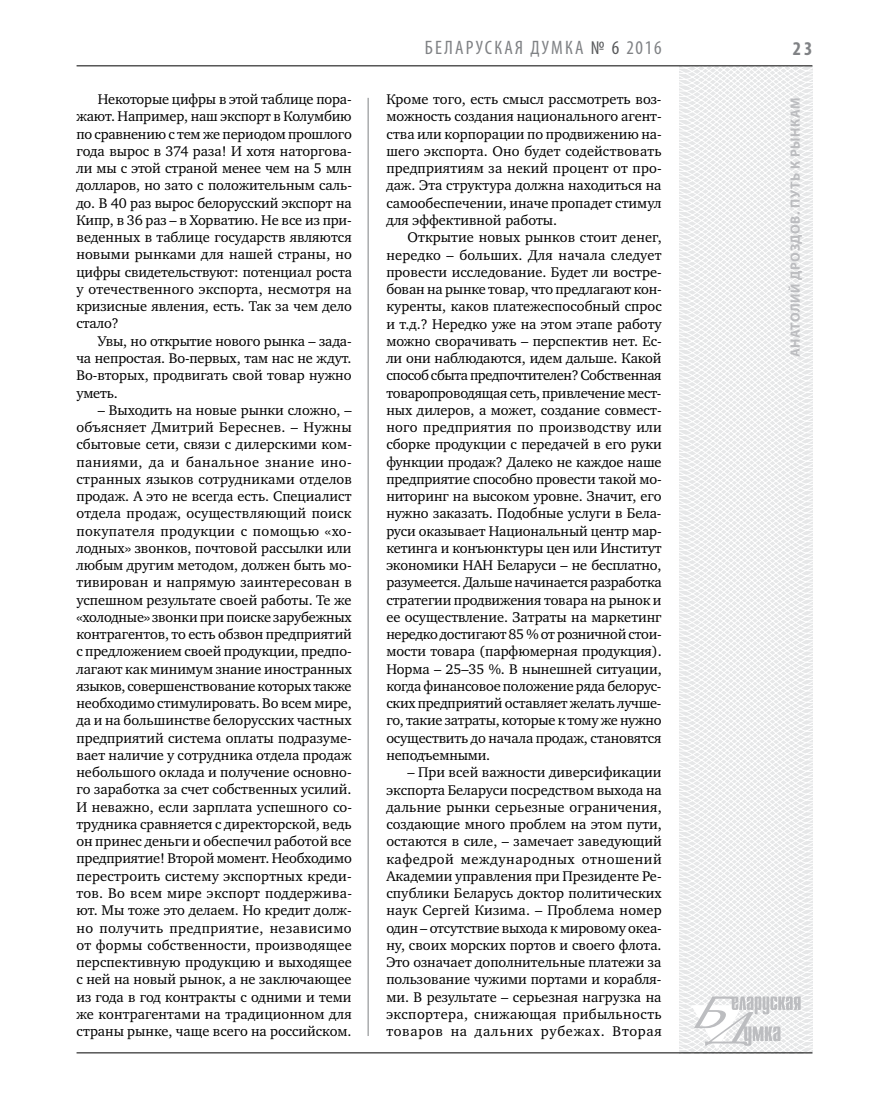
<style>
.page{position:relative;width:872px;height:1106px;background:#fff}
.page>*{position:absolute;margin:0;border:0;box-sizing:border-box;transform-origin:0 0}
.t1{font:condensed 19.5px "Myriad Pro";letter-spacing:.11em;color:#808285}
.t2{font:700 condensed 19.5px "Myriad Pro";color:#808285}
.t3{font:14.4px/17.2px "Charter C";color:#000;text-align:justify}
.t4{font:700 13.5px "Myriad Pro";letter-spacing:.04em;color:#bcbdc0}
.s1{color:#58595b}
</style>
<div class="page">
<hr style="left:368px;top:98px;width:1px;height:938px;background:#808285">
<svg style="left:621px;top:65px;width:192px;height:989px"></svg>
<svg style="left:691px;top:996px;width:109px;height:53px"></svg>
<hr style="left:77px;top:65px;width:735px;height:1px;background:#000">
<hr style="left:77px;top:1052px;width:735px;height:1px;background:#000">
<p class="t3" style="left:76px;top:91px;width:277px;text-indent:21px">Некоторые цифры в этой таблице пора&shy;жают. Например, наш экспорт в Колумбию по сравнению с тем же периодом прошлого года вырос в 374 раза! И хотя наторгова&shy;ли мы с этой страной менее чем на 5 млн долларов, но зато с положительным саль&shy;до. В 40 раз вырос белорусский экспорт на Кипр, в 36 раз – в Хорватию. Не все из при&shy;веденных в таблице государств являются новыми рынками для нашей страны, но цифры свидетельствуют: потенциал роста у отечественного экспорта, несмотря на кризисные явления, есть. Так за чем дело стало?</p>
<p class="t3" style="left:76px;top:332px;width:277px;text-indent:21px">Увы, но открытие нового рынка – зада&shy;ча непростая. Во-первых, там нас не ждут.<br>Во-вторых, продвигать свой товар нужно уметь.</p>
<p class="t3" style="left:76px;top:401px;width:277px;text-indent:21px">– Выходить на новые рынки сложно, – объясняет Дмитрий Береснев. – Нужны сбытовые сети, связи с дилерскими ком&shy;паниями, да и банальное знание ино&shy;странных языков сотрудниками отделов продаж. А это не всегда есть. Специалист отдела продаж, осуществляющий поиск покупателя продукции с помощью «хо&shy;лодных» звонков, почтовой рассылки или любым другим методом, должен быть мо&shy;тивирован и напрямую заинтересован в успешном результате своей работы. Те же «холодные» звонки при поиске зарубежных контрагентов, то есть обзвон предприятий с предложением своей продукции, предпо&shy;лагают как минимум знание иностранных языков, совершенствование которых также необходимо стимулировать. Во всем мире, да и на большинстве белорусских частных предприятий система оплаты подразуме&shy;вает наличие у сотрудника отдела продаж небольшого оклада и получение основно&shy;го заработка за счет собственных усилий.<br>И неважно, если зарплата успешного со&shy;трудника сравняется с директорской, ведь он принес деньги и обеспечил работой все предприятие! Второй момент. Необходимо перестроить систему экспортных креди&shy;тов. Во всем мире экспорт поддержива&shy;ют. Мы тоже это делаем. Но кредит долж&shy;но получить предприятие, независимо от формы собственности, производящее перспективную продукцию и выходящее с ней на новый рынок, а не заключающее из года в год контракты с одними и теми же контрагентами на традиционном для страны рынке, чаще всего на российском.</p>
<h1 class="t1" style="left:425px;top:36px;width:238px">БЕЛАРУСКАЯ ДУМКА <span class="s1">№ 6</span> 2016</h1>
<h1 class="t2" style="left:793px;top:37px;width:21px">23</h1>
<p class="t3" style="left:386px;top:91px;width:277px">Кроме того, есть смысл рассмотреть воз&shy;можность создания национального агент&shy;ства или корпорации по продвижению на&shy;шего экспорта. Оно будет содействовать предприятиям за некий процент от про&shy;даж. Эта структура должна находиться на самообеспечении, иначе пропадет стимул для эффективной работы.</p>
<p class="t3" style="left:386px;top:229px;width:277px;text-indent:21px">Открытие новых рынков стоит денег, нередко – больших. Для начала следует провести исследование. Будет ли востре&shy;бован на рынке товар, что предлагают кон&shy;куренты, каков платежеспособный спрос и т.д.? Нередко уже на этом этапе работу можно сворачивать – перспектив нет. Ес&shy;ли они наблюдаются, идем дальше. Какой способ сбыта предпочтителен? Собственная товаропроводящая сеть, привлечение мест&shy;ных дилеров, а может, создание совмест&shy;ного предприятия по производству или сборке продукции с передачей в его руки функции продаж? Далеко не каждое наше предприятие способно провести такой мо&shy;ниторинг на высоком уровне. Значит, его нужно заказать. Подобные услуги в Бела&shy;руси оказывает Национальный центр мар&shy;кетинга и конъюнктуры цен или Институт экономики НАН Беларуси – не бесплатно, разумеется. Дальше начинается разработка стратегии продвижения товара на рынок и ее осуществление. Затраты на маркетинг нередко достигают 85 % от розничной стои&shy;мости товара (парфюмерная продукция).<br>Норма – 25–35 %. В нынешней ситуации, когда финансовое положение ряда белорус&shy;ских предприятий оставляет желать лучше&shy;го, такие затраты, которые к тому же нужно осуществить до начала продаж, становятся неподъемными.</p>
<p class="t3" style="left:386px;top:764px;width:277px;text-indent:21px">– При всей важности диверсификации экспорта Беларуси посредством выхода на дальние рынки серьезные ограничения, создающие много проблем на этом пути, остаются в силе, – замечает заведующий кафедрой международных отношений Академии управления при Президенте Ре&shy;спублики Беларусь доктор политических наук Сергей Кизима. – Проблема номер один – отсутствие выхода к мировому океа&shy;ну, своих морских портов и своего флота.<br>Это означает дополнительные платежи за пользование чужими портами и корабля&shy;ми. В результате – серьезная нагрузка на экспортера, снижающая прибыльность товаров на дальних рубежах. Вторая</p>
<p class="t4" style="left:786px;top:357px;width:261px;rotate:-90deg">Анатолий ДРОЗДОВ. Путь к рынкам</p>
</div>
